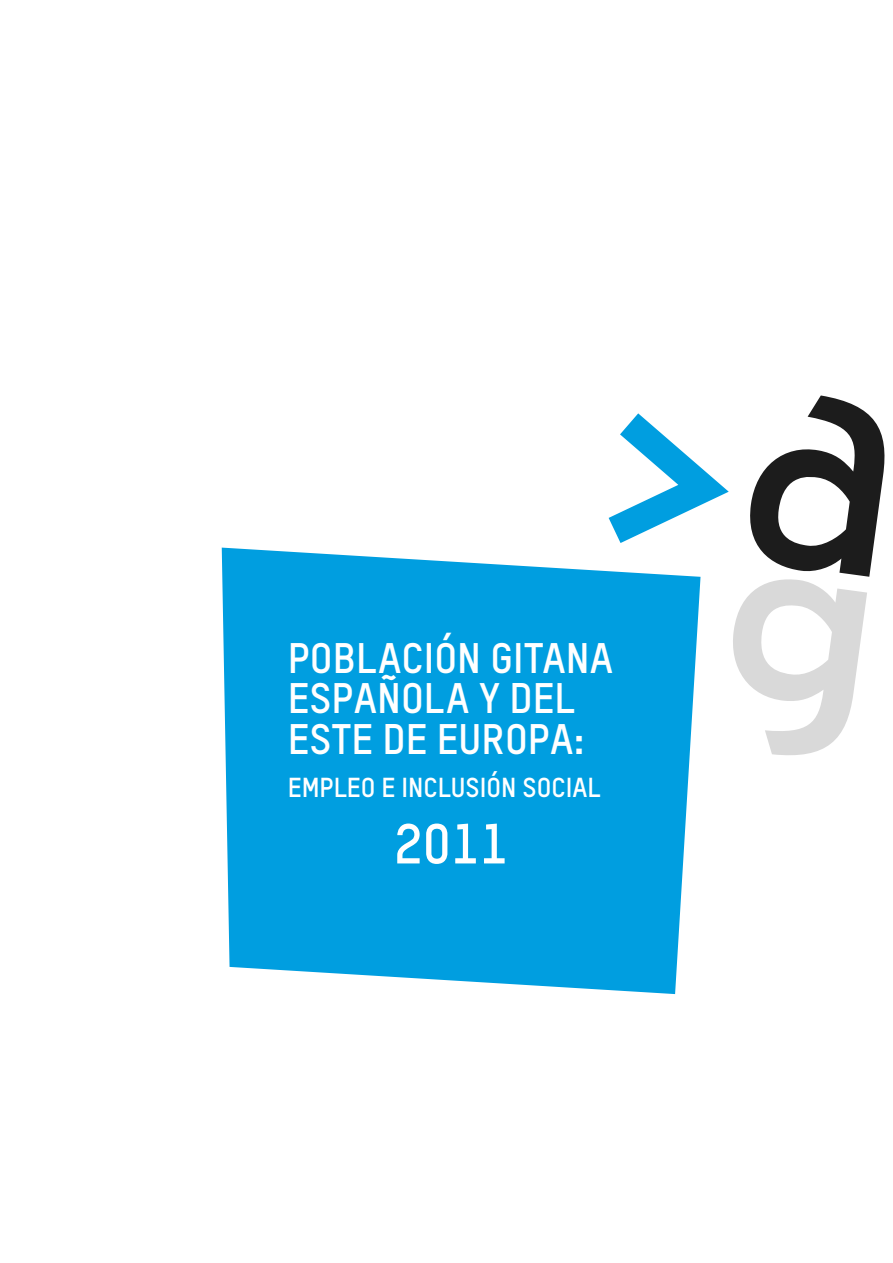
<style>
.page{position:relative;width:893px;height:1263px;background:#fff}
.page>*{position:absolute;margin:0;border:0;box-sizing:border-box;transform-origin:0 0}
.t1{font:700 55.5px "TSTAR";color:#fff}
.t2{font:700 42px/40.5px "TSTAR";color:#fff}
.t3{font:700 27px "TSTAR";color:#fff}
</style>
<div class="page">
<svg style="left:222px;top:548px;width:468px;height:446px;background:#12a5e2"></svg>
<svg style="left:609px;top:395px;width:276px;height:365px"></svg>
<p class="t2" style="left:288px;top:636px;width:327px">POBLACIÓN GITANA<br>ESPAÑOLA Y DEL<br>ESTE DE EUROPA:</p>
<p class="t3" style="left:288px;top:771px;width:314px">EMPLEO E INCLUSIÓN SOCIAL</p>
<h1 class="t1" style="left:394px;top:809px;width:116px">2011</h1>
</div>
